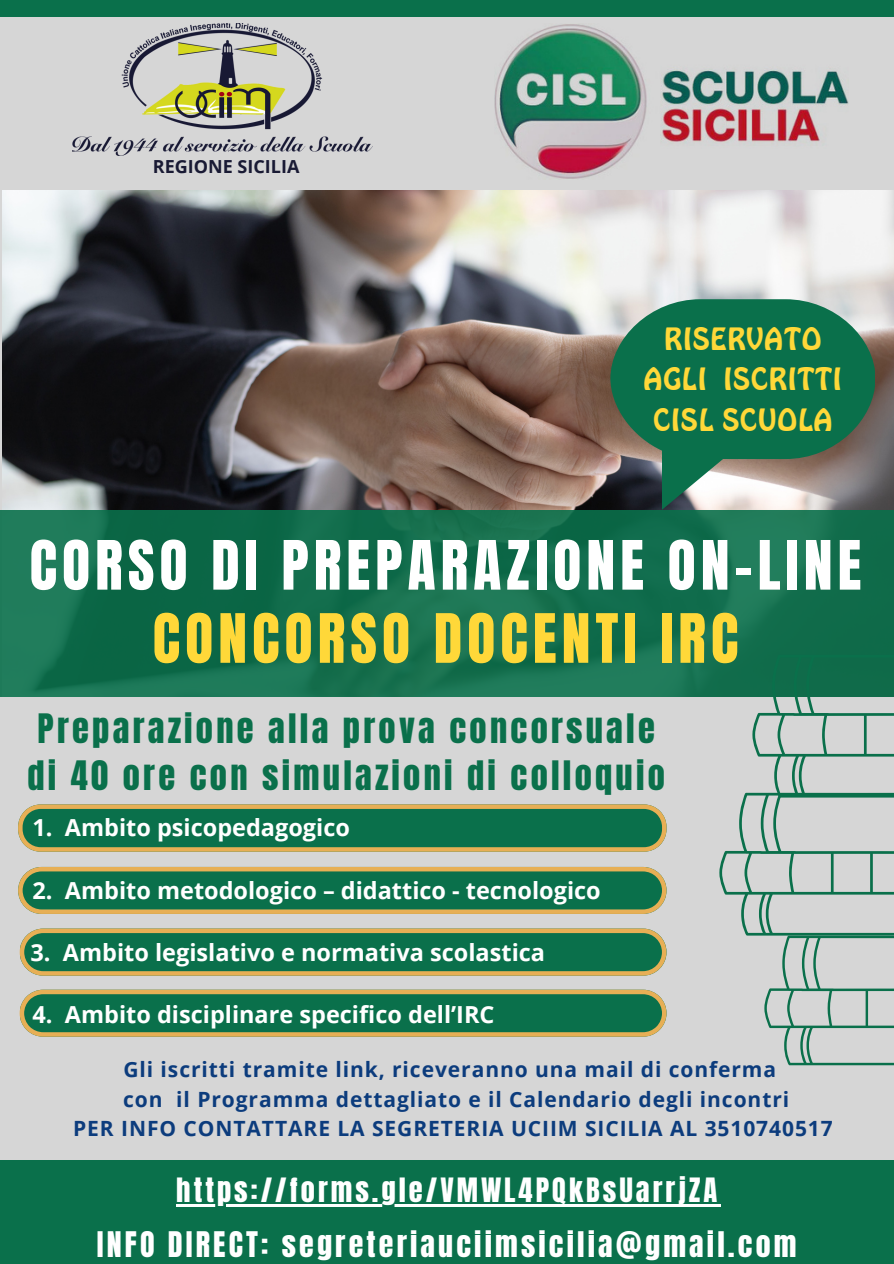
<style>
.page{position:relative;width:894px;height:1264px;background:#fff}
.page>*{position:absolute;margin:0;border:0;box-sizing:border-box;transform-origin:0 0}
.t1{font:57.75px/73.2px "Anton";letter-spacing:.085em;color:#fff;text-align:center}
.t2{font:34.5px/47.2px "Anton";letter-spacing:.095em;color:#0a704b}
.t3{font:30px "Anton";letter-spacing:.105em;color:#fff}
.t4{font:29.55px/40.5px "Hobo BT";color:#ffd839;text-align:center}
.t5{font:28.5px "Anton";letter-spacing:.105em;color:#fff}
.t6{font:700 23.55px "Open Sans";color:#fff}
.t7{font:700 21px/29.2px "Open Sans";letter-spacing:.045em;color:#0c3c7d;text-align:center}
.t8{font:700 18px "Open Sans";color:#191a34}
.s1{color:#ffd839}
</style>
<div class="page">
<div style="left:0;top:0;width:893px;height:1263px;background:#d6d6d6"></div>
<img style="left:73px;top:23px;width:299px;height:133px">
<div style="left:0;top:0;width:893px;height:16px;background:#0a704b"></div>
<img style="left:2px;top:190px;width:891px;height:320px">
<svg style="left:0;top:510px;width:893px;height:186px;background:#146f4e"></svg>
<div style="left:0;top:1160px;width:893px;height:103px;background:#0a704b"></div>
<svg style="left:18px;top:804px;width:648px;height:47px;background:#367d4f"></svg>
<svg style="left:20px;top:989px;width:646px;height:47px;background:#377d50"></svg>
<svg style="left:18px;top:867px;width:648px;height:47px;background:#387d4e"></svg>
<svg style="left:20px;top:928px;width:646px;height:47px;background:#367d4f"></svg>
<svg style="left:719px;top:654px;width:174px;height:411px"></svg>
<img style="left:494px;top:24px;width:354px;height:155px">
<svg style="left:610px;top:299px;width:265px;height:160px;background:#237756"></svg>
<hr style="left:176px;top:1204px;width:544px;height:2px;background:#fff">
<h1 class="t8" style="left:153px;top:154px;width:148px">REGIONE SICILIA</h1>
<h3 class="t4" style="left:643px;top:318px;width:200px">RISERVATO<br>AGLI ISCRITTI<br>CISL SCUOLA</h3>
<p class="t1" style="left:30px;top:529px;width:833px">CORSO DI PREPARAZIONE ON-LINE<br><span class="s1">CONCORSO DOCENTI IRC</span></p>
<p class="t2" style="left:28px;top:705px;width:638px">Preparazione alla prova concorsuale di 40 ore con simulazioni di colloquio</p>
<p class="t6" style="left:33px;top:811px;width:319px">1. Ambito psicopedagogico</p>
<h5 class="t6" style="left:33px;top:873px;width:569px">2. Ambito metodologico – didattico - tecnologico</h5>
<p class="t6" style="left:31px;top:935px;width:516px">3. Ambito legislativo e normativa scolastica</p>
<h5 class="t6" style="left:33px;top:997px;width:463px">4. Ambito disciplinare specifico dell’IRC</h5>
<h5 class="t7" style="left:73px;top:1054px;width:761px">Gli iscritti tramite link, riceveranno una mail di conferma<br>con il Programma dettagliato e il Calendario degli incontri<br>PER INFO CONTATTARE LA SEGRETERIA UCIIM SICILIA AL 3510740517</h5>
<h2 class="t5" style="left:176px;top:1169px;width:542px">https://forms.gle/VMWL4PQkBsUarrjZA</h2>
<h2 class="t3" style="left:97px;top:1223px;width:701px">INFO DIRECT: segreteriauciimsicilia@gmail.com</h2>
</div>
